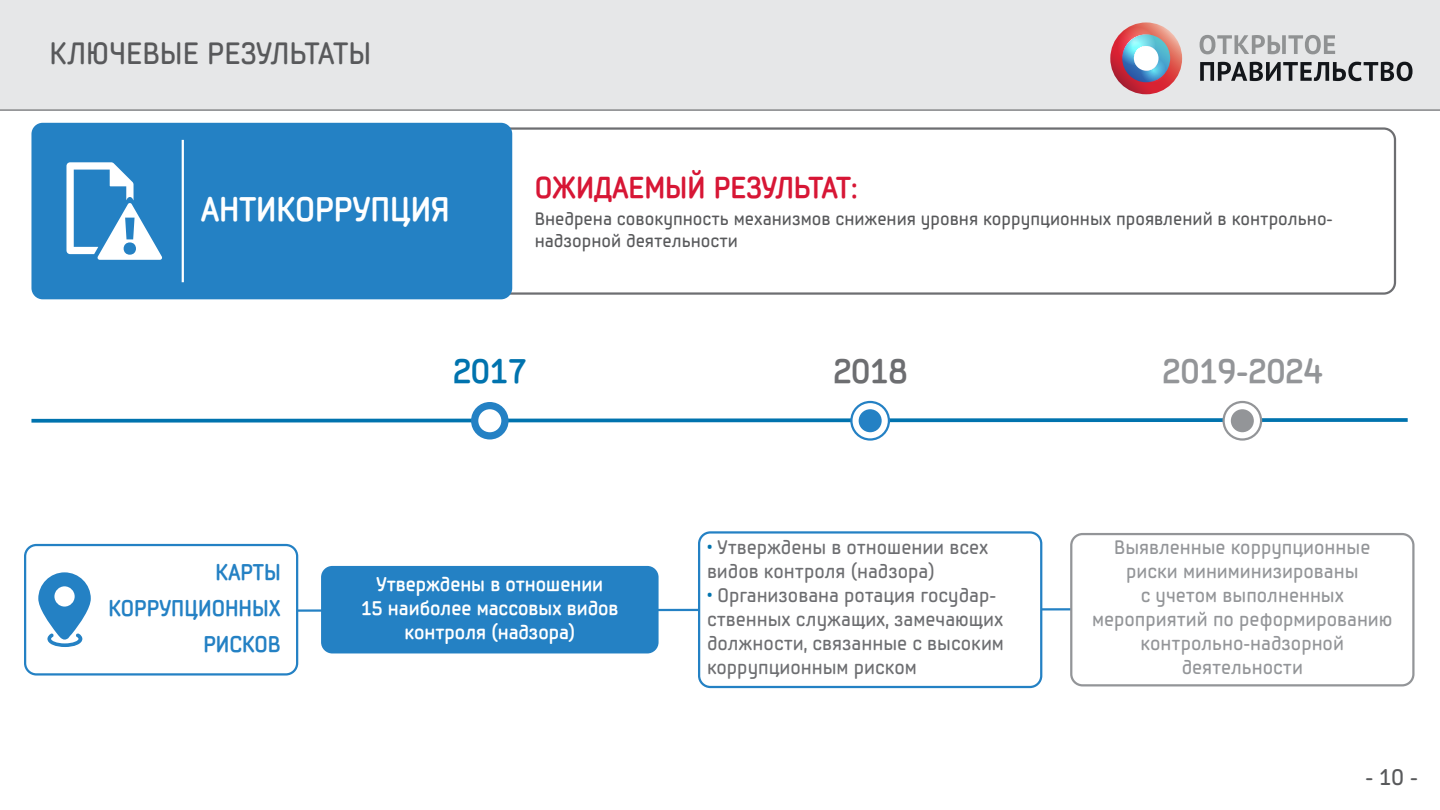
<style>
.page{position:relative;width:1440px;height:810px;background:#fff}
.page>*{position:absolute;margin:0;border:0;box-sizing:border-box;transform-origin:0 0}
.t1{font:700 33.75px "Samsung Imagination Cyr";color:#fff}
.t2{font:700 33.75px "Samsung Imagination Cyr";color:#939598}
.t3{font:700 33.75px "Samsung Imagination Cyr";color:#0073ae}
.t4{font:700 33.75px "Samsung Imagination Cyr";color:#6d6e71}
.t5{font:30.75px "Samsung Imagination Cyr";color:#58595b}
.t6{font:700 30px "Samsung Imagination Cyr";color:#d71635}
.t7{font:700 22.5px/36px "Samsung Imagination Cyr";color:#2481c4;text-align:right}
.t8{font:22.5px "Samsung Imagination Cyr";color:#58595b}
.t9{font:19.5px/24px "Samsung Imagination Cyr";color:#6d6e71}
.t10{font:19.5px/24px "Samsung Imagination Cyr";color:#939598;text-align:center}
.t11{font:700 19.5px/24px "Samsung Imagination Cyr";color:#fff;text-align:center}
.t12{font:18px/22.5px "Samsung Imagination Cyr";color:#58595b}
.s1{font-weight:700;color:#0073ae}
</style>
<div class="page">
<svg style="left:298px;top:607px;width:772px;height:6px"></svg>
<div style="left:24px;top:544px;width:274px;height:132px;border:2px solid #2481c4;border-radius:11px"></div>
<svg style="left:31px;top:416px;width:1377px;height:7px"></svg>
<div style="left:0;top:0;width:1440px;height:110px;background:#e6e7e8"></div>
<hr style="left:0;top:110px;width:1440px;height:1px;background:#58595b">
<svg style="left:1110px;top:22px;width:72px;height:72px;background:#d54f51"></svg>
<svg style="left:1122px;top:34px;width:48px;height:48px"></svg>
<svg style="left:1134px;top:46px;width:25px;height:25px"></svg>
<svg style="left:1200px;top:35px;width:135px;height:19px"></svg>
<svg style="left:1200px;top:62px;width:213px;height:19px"></svg>
<svg style="left:1117px;top:27px;width:39px;height:39px"></svg>
<svg style="left:1127px;top:35px;width:12px;height:12px"></svg>
<svg style="left:1140px;top:57px;width:26px;height:26px"></svg>
<div style="left:44px;top:127px;width:1352px;height:168px;border:2px solid #6d6e71;border-radius:11px"></div>
<div style="left:31px;top:123px;width:481px;height:176px;background:#2481c4;border-radius:11px"></div>
<svg style="left:66px;top:162px;width:96px;height:98px"></svg>
<hr style="left:182px;top:140px;width:2px;height:142px;background:#fff">
<div style="left:471px;top:402px;width:38px;height:38px;background:#2481c4;border-radius:50%"></div>
<svg style="left:1224px;top:402px;width:37px;height:38px"></svg>
<div style="left:1222px;top:401px;width:40px;height:40px;border:2px solid #939598;border-radius:50%"></div>
<div style="left:699px;top:532px;width:342px;height:155px;background:#fff;border-radius:11px"></div>
<div style="left:698px;top:531px;width:344px;height:157px;border:2px solid #2481c4;border-radius:11px"></div>
<div style="left:1070px;top:533px;width:345px;height:153px;border:2px solid #939598;border-radius:11px"></div>
<div style="left:1231px;top:409px;width:23px;height:23px;background:#939598;border-radius:50%"></div>
<div style="left:321px;top:566px;width:338px;height:87px;background:#2481c4;border-radius:11px"></div>
<svg style="left:851px;top:402px;width:38px;height:38px"></svg>
<div style="left:850px;top:401px;width:40px;height:40px;border:2px solid #2481c4;border-radius:50%"></div>
<div style="left:859px;top:409px;width:23px;height:23px;background:#2481c4;border-radius:50%"></div>
<div style="left:478px;top:409px;width:23px;height:23px;background:#fff;border-radius:50%"></div>
<svg style="left:38px;top:572px;width:53px;height:75px"></svg>
<h2 class="t5" style="left:50px;top:33px;width:323px">КЛЮЧЕВЫЕ РЕЗУЛЬТАТЫ</h2>
<h1 class="t1" style="left:201px;top:187px;width:250px">АНТИКОРРУПЦИЯ</h1>
<h3 class="t6" style="left:535px;top:168px;width:324px">ОЖИДАЕМЫЙ РЕЗУЛЬТАТ:</h3>
<p class="t12" style="left:535px;top:207px;width:800px">Внедрена совокупность механизмов снижения уровня коррупционных проявлений в контрольно&shy;надзорной деятельности</p>
<p class="t7" style="left:109px;top:554px;width:174px">КАРТЫ<br>КОРРУПЦИОННЫХ<br>РИСКОВ</p>
<h1 class="t3" style="left:453px;top:349px;width:76px">2017</h1>
<h1 class="t4" style="left:833px;top:349px;width:76px">2018</h1>
<h1 class="t2" style="left:1162px;top:349px;width:162px">2019-2024</h1>
<p class="t11" style="left:361px;top:572px;width:259px">Утверждены в отношении<br>15 наиболее массовых видов контроля (надзора)</p>
<p class="t9" style="left:707px;top:535px;width:283px"><span class="s1">•</span> Утверждены в отношении всех видов контроля (надзора)</p>
<p class="t9" style="left:707px;top:583px;width:298px"><span class="s1">•</span> Организована ротация государ&shy;ственных служащих, замечающих должности, связанные с высоким коррупционным риском</p>
<p class="t10" style="left:1092px;top:535px;width:302px">Выявленные коррупционные риски миниминизированы<br>с учетом выполненных мероприятий по реформированию контрольно-надзорной деятельности</p>
<p class="t8" style="left:1365px;top:763px;width:54px">-10-</p>
</div>
